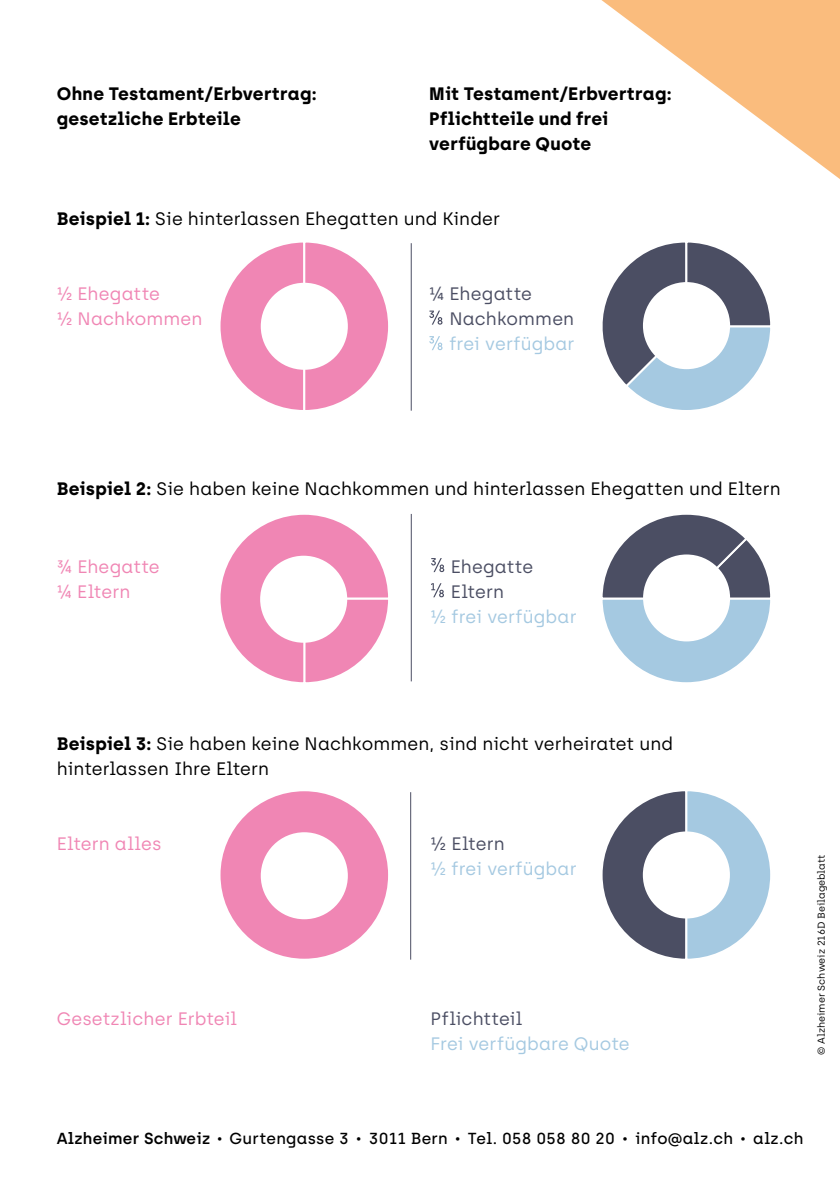
<style>
.page{position:relative;width:840px;height:1191px;background:#fff}
.page>*{position:absolute;margin:0;border:0;box-sizing:border-box;transform-origin:0 0}
.t1{font:18px/25px "Archia";color:#000}
.t2{font:700 18px/25px "Archia";letter-spacing:.01em;color:#000}
.t3{font:18px/25px "Archia";letter-spacing:.005em;color:#f086b4}
.t4{font:18px "Archia";color:#a5c9e1}
.t5{font:18px/25px "Archia";letter-spacing:.005em;color:#4b4e63}
.t6{font:500 16px "Archia";letter-spacing:.015em;color:#000}
.t7{font:10px "Archia";color:#000}
.s1{font-weight:700}
.s2{font-weight:600}
.s3{font-size:10px}
</style>
<div class="page">
<svg style="left:601px;top:0;width:238px;height:179px"></svg>
<svg style="left:220px;top:242px;width:169px;height:168px"></svg>
<div style="left:260px;top:283px;width:87px;height:87px;background:#fff;border-radius:50%"></div>
<svg style="left:220px;top:514px;width:168px;height:169px"></svg>
<div style="left:260px;top:556px;width:87px;height:86px;background:#fff;border-radius:50%"></div>
<div style="left:218px;top:789px;width:172px;height:171px;background:#f086b4;border:2px solid #fff;border-radius:50%"></div>
<div style="left:260px;top:832px;width:87px;height:87px;background:#fff;border-radius:50%"></div>
<hr style="left:410px;top:514px;width:1px;height:167px;background:#4b4e63">
<hr style="left:410px;top:792px;width:1px;height:167px;background:#4b4e63">
<hr style="left:410px;top:243px;width:1px;height:168px;background:#4b4e63">
<svg style="left:429px;top:310px;width:13px;height:15px"></svg>
<svg style="left:429px;top:336px;width:13px;height:14px"></svg>
<svg style="left:431px;top:558px;width:13px;height:14px"></svg>
<svg style="left:431px;top:583px;width:13px;height:14px"></svg>
<svg style="left:602px;top:514px;width:169px;height:169px"></svg>
<div style="left:642px;top:554px;width:87px;height:87px;background:#fff;border-radius:50%"></div>
<svg style="left:602px;top:242px;width:169px;height:168px"></svg>
<div style="left:642px;top:282px;width:87px;height:87px;background:#fff;border-radius:50%"></div>
<svg style="left:602px;top:791px;width:169px;height:168px"></svg>
<div style="left:642px;top:831px;width:87px;height:87px;background:#fff;border-radius:50%"></div>
<p class="t2" style="left:57px;top:81px;width:261px">Ohne Testament/Erbvertrag: gesetzliche Erbteile</p>
<p class="t2" style="left:429px;top:81px;width:244px">Mit Testament/Erbvertrag:<br>Pflichtteile und frei verfügbare Quote</p>
<p class="t1" style="left:57px;top:206px;width:445px"><span class="s1">Beispiel 1:</span> Sie hinterlassen Ehegatten und Kinder</p>
<p class="t3" style="left:57px;top:281px;width:147px">½ Ehegatte<br>½ Nachkommen</p>
<p class="t5" style="left:449px;top:281px;width:126px;text-indent:-20px">¼ Ehegatte<br>Nachkommen</p>
<p class="t4" style="left:449px;top:333px;width:127px">frei verfügbar</p>
<p class="t1" style="left:57px;top:476px;width:725px"><span class="s1">Beispiel 2:</span> Sie haben keine Nachkommen und hinterlassen Ehegatten und Eltern</p>
<p class="t3" style="left:57px;top:554px;width:104px">¾ Ehegatte ¼ Eltern</p>
<p class="t5" style="left:450px;top:554px;width:84px">Ehegatte<br>Eltern</p>
<p class="t4" style="left:430px;top:606px;width:147px">½ frei verfügbar</p>
<p class="t1" style="left:57px;top:731px;width:617px"><span class="s1">Beispiel 3:</span> Sie haben keine Nachkommen, sind nicht verheiratet und hinterlassen Ihre Eltern</p>
<p class="t3" style="left:57px;top:831px;width:106px">Eltern alles</p>
<p class="t5" style="left:430px;top:831px;width:75px">½ Eltern</p>
<p class="t4" style="left:430px;top:858px;width:147px">½ frei verfügbar</p>
<p class="t3" style="left:57px;top:1006px;width:182px">Gesetzlicher Erbteil</p>
<p class="t5" style="left:430px;top:1006px;width:93px">Pflichtteil</p>
<p class="t4" style="left:430px;top:1033px;width:200px">Frei verfügbare Quote</p>
<p class="t7" style="left:814px;top:1054px;width:202px;rotate:-90deg">© Alzheimer Schweiz 216D Beilageblatt</p>
<p class="t6" style="left:57px;top:1128px;width:747px"><span class="s2">Alzheimer Schweiz</span> <span class="s3">•</span> Gurtengasse 3 <span class="s3">•</span> 3011 Bern <span class="s3">•</span> Tel. 058 058 80 20 <span class="s3">•</span> info@alz.ch <span class="s3">•</span> alz.ch</p>
</div>
